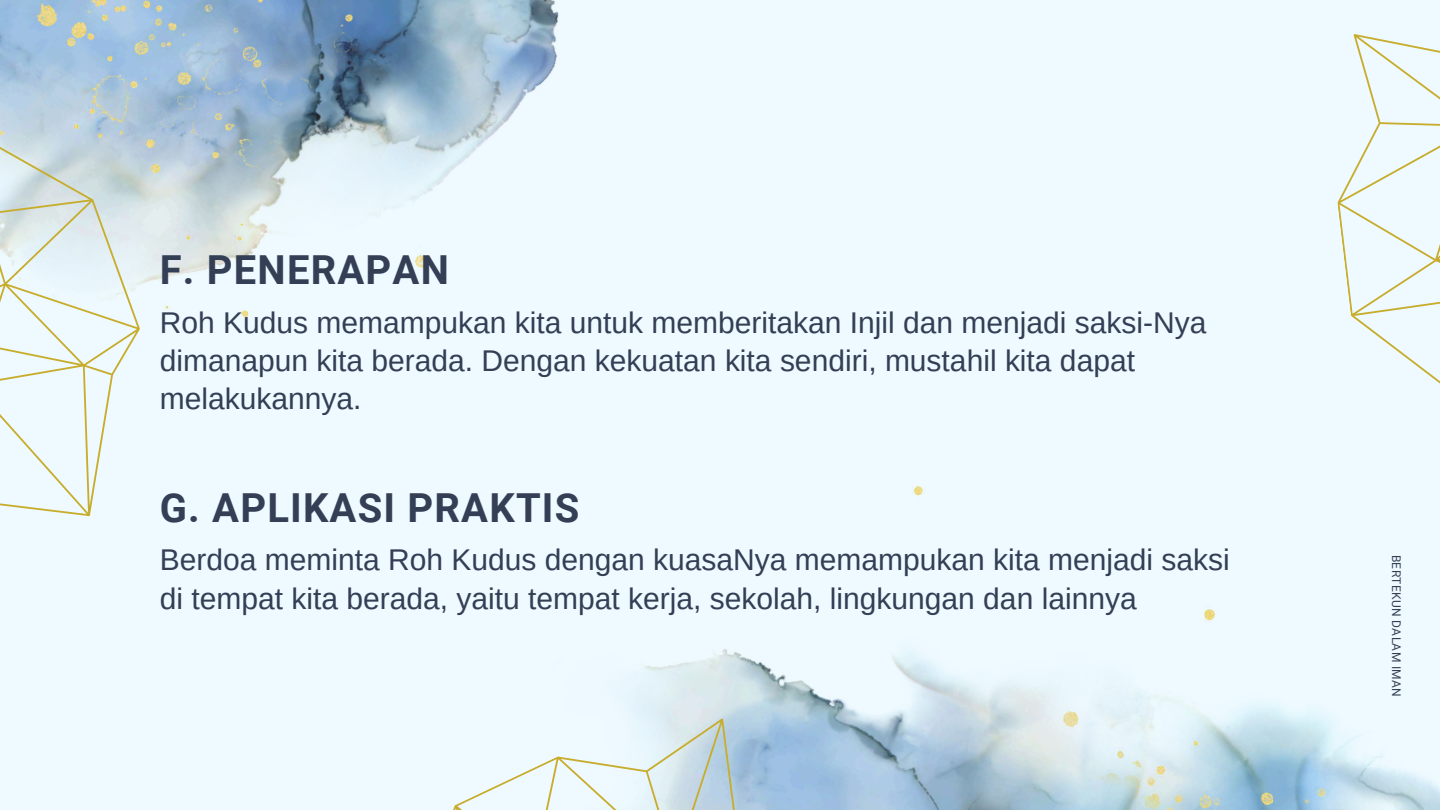
<style>
.page{position:relative;width:1440px;height:810px;background:#eefaff}
.page>*{position:absolute;margin:0;border:0;box-sizing:border-box;transform-origin:0 0}
.t1{font:700 40px "Roboto";letter-spacing:.03em;color:#343f56}
.t2{font:30px/38.2px "Arimo";color:#343f56}
.t3{font:12px "Roboto";letter-spacing:.03em;color:#343f56}
</style>
<div class="page">
<svg style="left:1337px;top:34px;width:103px;height:350px"></svg>
<img style="left:427px;top:0;width:132px;height:264px">
<svg style="left:0;top:317px;width:140px;height:199px"></svg>
<img style="left:1290px;top:712px;width:150px;height:98px">
<img style="left:645px;top:486px;width:645px;height:324px">
<svg style="left:453px;top:686px;width:393px;height:124px"></svg>
<img style="left:0;top:0;width:427px;height:317px">
<h1 class="t1" style="left:160px;top:247px;width:291px">F. PENERAPAN</h1>
<p class="t2" style="left:160px;top:303px;width:1048px">Roh Kudus memampukan kita untuk memberitakan Injil dan menjadi saksi-Nya dimanapun kita berada. Dengan kekuatan kita sendiri, mustahil kita dapat melakukannya.</p>
<h1 class="t1" style="left:160px;top:485px;width:421px">G. APLIKASI PRAKTIS</h1>
<p class="t2" style="left:160px;top:541px;width:1072px">Berdoa meminta Roh Kudus dengan kuasaNya memampukan kita menjadi saksi di tempat kita berada, yaitu tempat kerja, sekolah, lingkungan dan lainnya</p>
<p class="t3" style="left:1403px;top:555px;width:144px;rotate:90deg">BERTEKUN DALAM IMAN</p>
</div>
